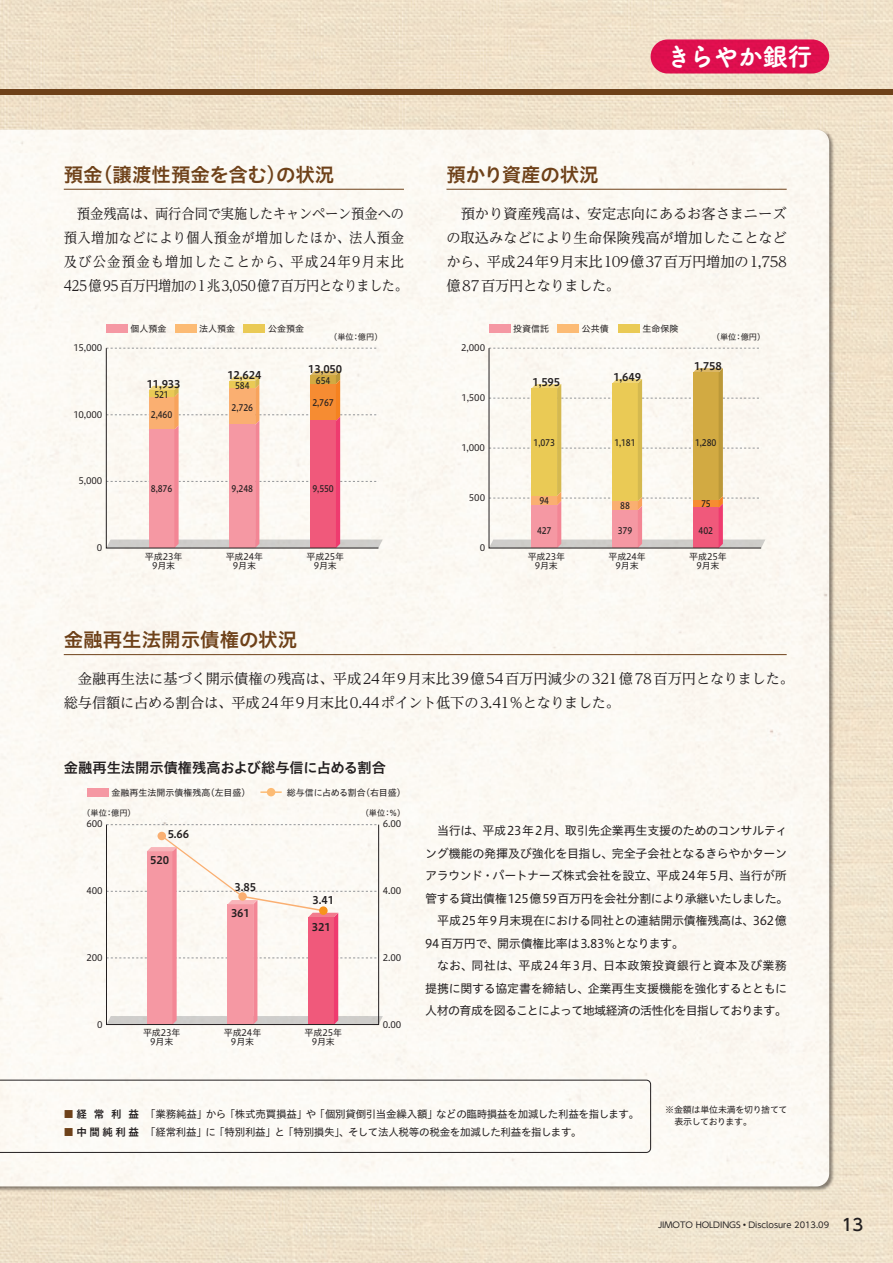
<style>
.page{position:relative;width:893px;height:1263px;background:#fff}
.page>*{position:absolute;margin:0;border:0;box-sizing:border-box;transform-origin:0 0}
.t1{font:25.5px "Tsuku A Rd Gothic Std E";color:#fff}
.t2{font:19.5px "Hiragino UD Sans Std W6";color:#6e4119}
.t3{font:14.25px/24px "UD Reimin Pro";letter-spacing:-.005em;color:#231f20}
.t4{font:14.25px/24px "UD Reimin Pro";letter-spacing:.025em;color:#231f20;scale:.93 1}
.t5{font:14.25px "Hiragino UD Sans Std W6";color:#231f20}
.t6{font:12px/22.5px "Hiragino UD Sans Std W4";letter-spacing:-.03em;color:#231f20}
.t7{font:10.5px/18px "Hiragino UD Sans Std W4";letter-spacing:-.025em;color:#231f20}
.t8{font:10.5px "Hiragino UD Sans Std W6";letter-spacing:-.01em;color:#231f20}
.t9{font:9px/9px "Hiragino UD Sans Std W4";letter-spacing:-.01em;color:#231f20;text-align:center}
.t10{font:9px/19.6px "Hiragino UD Sans F Std W5";letter-spacing:-.01em;color:#231f20;text-align:center;scale:.9 1}
.t11{font:9px/12px "Hiragino UD Sans Std W4";letter-spacing:-.03em;color:#231f20}
.t12{font:8.25px "UD Shin Go Pro";color:#231f20}
.t13{font:8.25px "Hiragino UD Sans Std W4";color:#231f20}
.s1{font-family:"Tsuku B Rd Gothic Std E"}
.s2{color:#6e4119}
.s3{font-weight:500;font-size:16.5px}
</style>
<div class="page">
<img style="left:0;top:0;width:893px;height:1263px">
<img style="left:0;top:19px;width:883px;height:1240px">
<div style="left:0;top:130px;width:829px;height:1056px;background:#fcf9f3"></div>
<div style="left:0;top:89px;width:893px;height:5px;background:#6e4119"></div>
<div style="left:651px;top:39px;width:178px;height:34px;background:#de0f4e;border-radius:17px"></div>
<hr style="left:64px;top:189px;width:340px;height:1px;background:#6e4119">
<hr style="left:446px;top:189px;width:341px;height:1px;background:#6e4119">
<hr style="left:64px;top:654px;width:723px;height:1px;background:#6e4119">
<div style="left:0;top:1080px;width:651px;height:73px;background:#fdfaf5"></div>
<div style="left:87px;top:788px;width:21px;height:8px;background:#f598a3"></div>
<hr style="left:260px;top:791px;width:22px;height:2px;background:#fcbb74">
<div style="left:267px;top:788px;width:8px;height:8px;background:#fcbb74;border-radius:50%"></div>
<div style="left:489px;top:324px;width:21px;height:9px;background:#f598a3"></div>
<div style="left:558px;top:324px;width:21px;height:9px;background:#fcbb74"></div>
<div style="left:618px;top:324px;width:21px;height:9px;background:#eaca55"></div>
<div style="left:106px;top:324px;width:22px;height:9px;background:#f598a3"></div>
<div style="left:175px;top:324px;width:21px;height:9px;background:#fcbb74"></div>
<div style="left:244px;top:324px;width:21px;height:9px;background:#eaca55"></div>
<svg style="left:488px;top:347px;width:274px;height:202px"></svg>
<div style="left:158px;top:832px;width:8px;height:8px;background:#faaf71;border-radius:50%"></div>
<svg style="left:106px;top:834px;width:277px;height:190px"></svg>
<div style="left:238px;top:892px;width:9px;height:9px;background:#faaf71;border-radius:50%"></div>
<div style="left:319px;top:906px;width:9px;height:9px;background:#f7931d;border-radius:50%"></div>
<svg style="left:105px;top:347px;width:274px;height:202px"></svg>
<h2 class="t2" style="left:64px;top:159px;width:272px">預金（譲渡性預金を含む）の状況</h2>
<p class="t4" style="left:64px;top:201px;width:372px">　預金残高は、両行合同で実施したキャンペーン預金への預入増加などにより個人預金が増加したほか、法人預金及び公金預金も増加したことから、平成24年9月末比<br>425億95百万円増加の1兆3,050億7百万円となりました。</p>
<h2 class="t2" style="left:446px;top:159px;width:154px">預かり資産の状況</h2>
<h1 class="t1" style="left:666px;top:36px;width:149px">きらやか<span class="s1">銀行</span></h1>
<p class="t3" style="left:446px;top:201px;width:342px;text-align:justify">　預かり資産残高は、安定志向にあるお客さまニーズの取込みなどにより生命保険残高が増加したことなどから、平成24年9月末比109億37百万円増加の1,758億87百万円となりました。</p>
<p class="t9" style="left:73px;top:342px;width:30px">15,000</p>
<p class="t9" style="left:73px;top:409px;width:31px">10,000</p>
<p class="t9" style="left:79px;top:476px;width:25px">5,000</p>
<p class="t9" style="left:97px;top:542px;width:7px">0</p>
<p class="t9" style="left:131px;top:323px;width:37px">個人預金</p>
<p class="t9" style="left:199px;top:323px;width:37px">法人預金</p>
<p class="t9" style="left:268px;top:323px;width:37px">公金預金</p>
<p class="t9" style="left:513px;top:323px;width:37px">投資信託</p>
<p class="t9" style="left:582px;top:323px;width:28px">公共債</p>
<p class="t9" style="left:642px;top:323px;width:37px">生命保険</p>
<p class="t13" style="left:329px;top:330px;width:55px">（単位：億円）</p>
<p class="t8" style="left:147px;top:376px;width:35px">11,933</p>
<p class="t10" style="left:151px;top:384px;width:25px">521<br>2,460</p>
<p class="t8" style="left:227px;top:367px;width:35px">12,624</p>
<p class="t10" style="left:235px;top:375px;width:18px">584</p>
<p class="t8" style="left:308px;top:361px;width:35px">13,050</p>
<p class="t10" style="left:316px;top:370px;width:18px">654</p>
<p class="t10" style="left:232px;top:397px;width:25px">2,726</p>
<p class="t10" style="left:312px;top:392px;width:25px">2,767</p>
<p class="t9" style="left:461px;top:342px;width:25px">2,000</p>
<p class="t9" style="left:461px;top:392px;width:25px">1,500</p>
<p class="t8" style="left:533px;top:374px;width:29px">1,595</p>
<p class="t8" style="left:613px;top:369px;width:29px">1,649</p>
<p class="t13" style="left:712px;top:330px;width:55px">（単位：億円）</p>
<p class="t8" style="left:694px;top:358px;width:29px">1,758</p>
<p class="t10" style="left:151px;top:478px;width:25px">8,876</p>
<p class="t10" style="left:232px;top:478px;width:25px">9,248</p>
<p class="t10" style="left:312px;top:478px;width:25px">9,550</p>
<p class="t9" style="left:145px;top:552px;width:39px">平成23年<br>9月末</p>
<p class="t9" style="left:226px;top:552px;width:39px">平成24年<br>9月末</p>
<p class="t9" style="left:307px;top:552px;width:39px">平成25年<br>9月末</p>
<p class="t9" style="left:461px;top:442px;width:25px">1,000</p>
<p class="t9" style="left:469px;top:492px;width:18px">500</p>
<p class="t9" style="left:480px;top:542px;width:7px">0</p>
<p class="t10" style="left:534px;top:432px;width:25px">1,073</p>
<p class="t10" style="left:615px;top:432px;width:25px">1,181</p>
<p class="t10" style="left:695px;top:432px;width:25px">1,280</p>
<p class="t10" style="left:539px;top:491px;width:12px">94</p>
<p class="t10" style="left:620px;top:495px;width:12px">88</p>
<p class="t10" style="left:701px;top:493px;width:12px">75</p>
<p class="t10" style="left:537px;top:520px;width:18px">427</p>
<p class="t10" style="left:618px;top:520px;width:18px">379</p>
<p class="t10" style="left:699px;top:520px;width:18px">402</p>
<p class="t9" style="left:528px;top:552px;width:39px">平成23年<br>9月末</p>
<p class="t9" style="left:608px;top:552px;width:39px">平成24年<br>9月末</p>
<p class="t9" style="left:689px;top:552px;width:39px">平成25年<br>9月末</p>
<h2 class="t2" style="left:64px;top:625px;width:235px">金融再生法開示債権の状況</h2>
<p class="t3" style="left:64px;top:666px;width:732px">　金融再生法に基づく開示債権の残高は、平成24年9月末比39億54百万円減少の321億78百万円となりました。総与信額に占める割合は、平成24年9月末比0.44ポイント低下の3.41％となりました。</p>
<p class="t5" style="left:64px;top:757px;width:323px">金融再生法開示債権残高および総与信に占める割合</p>
<p class="t13" style="left:82px;top:807px;width:55px">（単位：億円）</p>
<p class="t9" style="left:111px;top:787px;width:140px">金融再生法開示債権残高（左目盛）</p>
<p class="t11" style="left:287px;top:786px;width:120px">総与信に占める割合（右目盛）</p>
<p class="t13" style="left:361px;top:807px;width:46px">（単位：％）</p>
<p class="t9" style="left:86px;top:819px;width:18px">600</p>
<p class="t9" style="left:383px;top:819px;width:20px">6.00</p>
<p class="t8" style="left:168px;top:826px;width:23px">5.66</p>
<p class="t8" style="left:150px;top:852px;width:20px">520</p>
<p class="t9" style="left:86px;top:886px;width:18px">400</p>
<p class="t8" style="left:235px;top:879px;width:23px">3.85</p>
<p class="t8" style="left:231px;top:905px;width:20px">361</p>
<p class="t8" style="left:313px;top:892px;width:23px">3.41</p>
<p class="t8" style="left:312px;top:919px;width:20px">321</p>
<p class="t9" style="left:383px;top:886px;width:20px">4.00</p>
<p class="t9" style="left:86px;top:952px;width:18px">200</p>
<p class="t9" style="left:383px;top:952px;width:20px">2.00</p>
<p class="t9" style="left:97px;top:1020px;width:7px">0</p>
<p class="t9" style="left:143px;top:1028px;width:39px">平成23年<br>9月末</p>
<p class="t9" style="left:224px;top:1028px;width:39px">平成24年<br>9月末</p>
<p class="t9" style="left:305px;top:1028px;width:39px">平成25年<br>9月末</p>
<p class="t9" style="left:383px;top:1020px;width:20px">0.00</p>
<p class="t6" style="left:425px;top:819px;width:365px">　当行は、平成23年2月、取引先企業再生支援のためのコンサルティング機能の発揮及び強化を目指し、完全子会社となるきらやかターンアラウンド・パートナーズ株式会社を設立、平成24年5月、当行が所管する貸出債権125億59百万円を会社分割により承継いたしました。　平成25年9月末現在における同社との連結開示債権残高は、362億94百万円で、開示債権比率は3.83％となります。</p>
<p class="t6" style="left:425px;top:954px;width:363px;text-align:justify;text-indent:12px">なお、同社は、平成24年3月、日本政策投資銀行と資本及び業務提携に関する協定書を締結し、企業再生支援機能を強化するとともに人材の育成を図ることによって地域経済の活性化を目指しております。</p>
<p class="t8" style="left:64px;top:1105px;width:77px"><span class="s2">■</span>経常利益</p>
<p class="t8" style="left:64px;top:1123px;width:77px"><span class="s2">■</span>中間純利益</p>
<p class="t7" style="left:145px;top:1104px;width:496px">「業務純益」から「株式売買損益」や「個別貸倒引当金繰入額」などの臨時損益を加減した利益を指します。「経常利益」に「特別利益」と「特別損失」、そして法人税等の税金を加減した利益を指します。</p>
<p class="t11" style="left:665px;top:1103px;width:124px">※金額は単位未満を切り捨てて　表示しております。</p>
<p class="t12" style="left:658px;top:1218px;width:207px">JIMOTO HOLDINGS • Disclosure 2013.09 <span class="s3">13</span></p>
</div>
